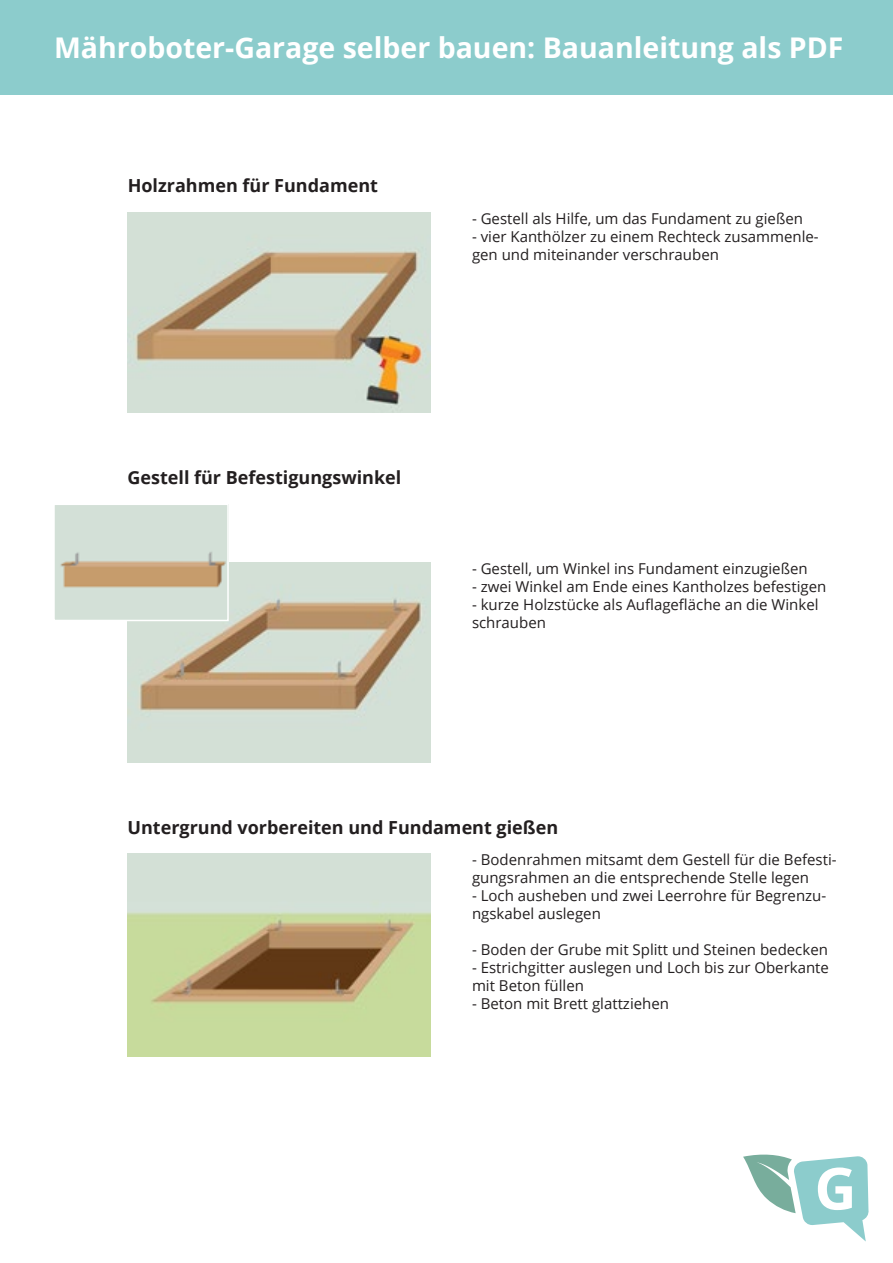
<style>
.page{position:relative;width:893px;height:1263px;background:#fff}
.page>*{position:absolute;margin:0;border:0;box-sizing:border-box;transform-origin:0 0}
.t1{font:700 58.05px "Open Sans";color:#fff}
.t2{font:700 28.5px "Open Sans";color:#fff}
.t3{font:700 18px "Open Sans";color:#231f20}
.t4{font:15px/18px "Open Sans";color:#231f20}
</style>
<div class="page">
<svg style="left:743px;top:1154px;width:126px;height:87px"></svg>
<div style="left:0;top:0;width:893px;height:94px;background:#8ccccc"></div>
<img style="left:128px;top:562px;width:303px;height:201px">
<img style="left:127px;top:212px;width:304px;height:200px">
<img style="left:56px;top:506px;width:170px;height:112px">
<div style="left:53px;top:503px;width:176px;height:118px;border:2px solid #fff"></div>
<img style="left:127px;top:854px;width:304px;height:202px">
<h2 class="t2" style="left:54px;top:28px;width:791px">Mähroboter-Garage selber bauen: Bauanleitung als PDF</h2>
<p class="t3" style="left:128px;top:173px;width:252px">Holzrahmen für Fundament</p>
<p class="t4" style="left:472px;top:209px;width:332px">- Gestell als Hilfe, um das Fundament zu gießen</p>
<p class="t4" style="left:472px;top:227px;width:348px">- vier Kanthölzer zu einem Rechteck zusammenle&shy;gen und miteinander verschrauben</p>
<p class="t3" style="left:127px;top:464px;width:275px">Gestell für Befestigungswinkel</p>
<p class="t4" style="left:472px;top:559px;width:337px">- Gestell, um Winkel ins Fundament einzugießen</p>
<p class="t4" style="left:472px;top:577px;width:356px">- zwei Winkel am Ende eines Kantholzes befestigen</p>
<p class="t4" style="left:472px;top:595px;width:348px">- kurze Holzstücke als Auflagefläche an die Winkel schrauben</p>
<p class="t3" style="left:127px;top:814px;width:432px">Untergrund vorbereiten und Fundament gießen</p>
<p class="t4" style="left:472px;top:850px;width:366px">- Bodenrahmen mitsamt dem Gestell für die Befesti&shy;gungsrahmen an die entsprechende Stelle legen</p>
<p class="t4" style="left:472px;top:886px;width:356px">- Loch ausheben und zwei Leerrohre für Begrenzu&shy;ngskabel auslegen</p>
<p class="t4" style="left:472px;top:940px;width:357px">- Boden der Grube mit Splitt und Steinen bedecken</p>
<p class="t4" style="left:472px;top:958px;width:358px">- Estrichgitter auslegen und Loch bis zur Oberkante mit Beton füllen</p>
<p class="t4" style="left:472px;top:994px;width:199px">- Beton mit Brett glattziehen</p>
<h1 class="t1" style="left:814px;top:1147px;width:44px">G</h1>
</div>
